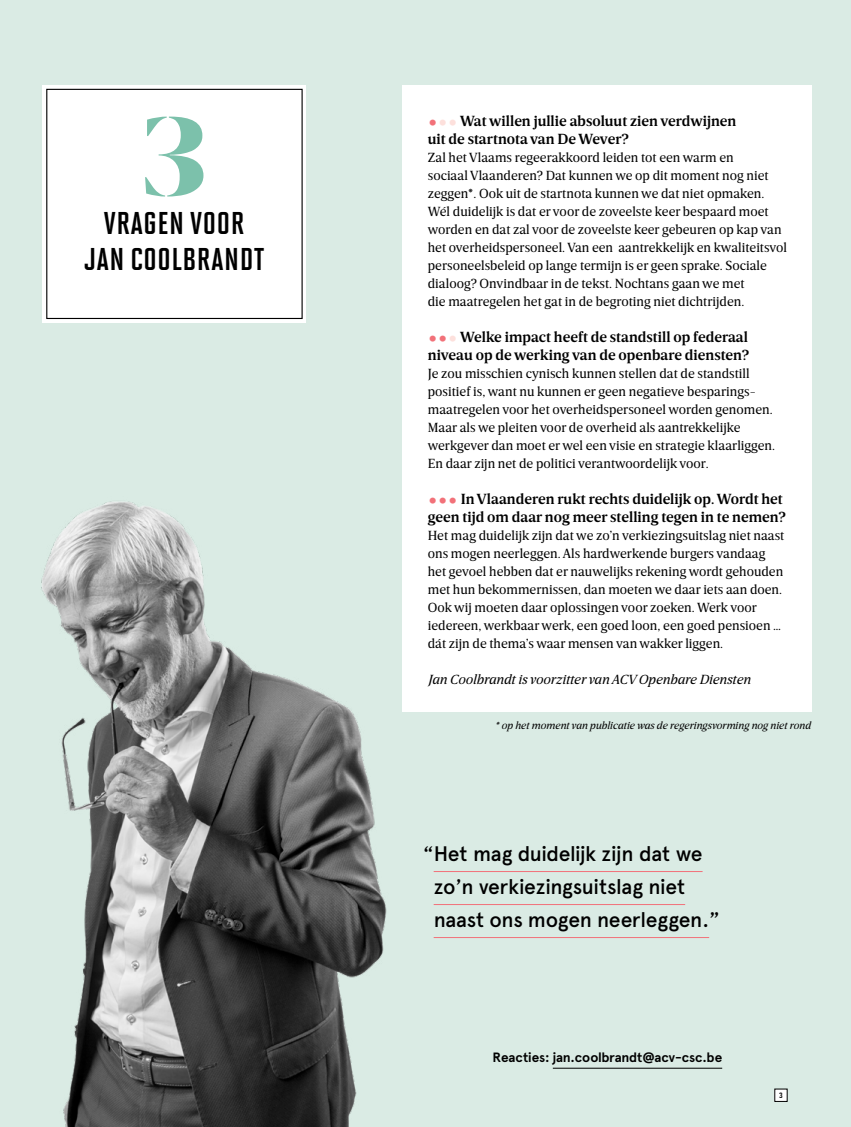
<style>
.page{position:relative;width:851px;height:1127px;background:#fff}
.page>*{position:absolute;margin:0;border:0;box-sizing:border-box;transform-origin:0 0}
.t1{font:700 31.5px/36px "Solano Gothic MVB";letter-spacing:.02em;color:#000;text-align:center}
.t2{font:500 21px/33px "Apercu Pro";letter-spacing:-.015em;color:#000}
.t3{font:600 15px/18px "Breve News";color:#000}
.t4{font:13.5px/18px "Breve News";color:#000}
.t5{font:italic 13.5px "Breve News";color:#000}
.t6{font:700 13.5px "Apercu Pro";letter-spacing:-.01em;color:#000}
.t7{font:italic 10.5px "Breve News";color:#000}
.t8{font:700 9px "Solano Gothic MVB";color:#000}
.s1{font-family:"Apercu Pro";font-weight:700;font-size:25.5px;color:#f27179}
.s2{font-family:"Apercu Pro";font-weight:700;font-size:25.5px;color:#fde0dc}
</style>
<div class="page">
<div style="left:0;top:0;width:850px;height:1127px;background:#daebe4"></div>
<hr style="left:552px;top:1068px;width:170px;height:1px;background:#000">
<img style="left:41px;top:501px;width:422px;height:626px">
<div style="left:402px;top:85px;width:409px;height:626px;background:#fff"></div>
<div style="left:43px;top:85px;width:263px;height:238px;background:#fff"></div>
<div style="left:46px;top:89px;width:256px;height:230px;border:1px solid #000"></div>
<svg style="left:145px;top:117px;width:58px;height:79px"></svg>
<hr style="left:433px;top:871px;width:269px;height:1px;background:#f27179">
<hr style="left:433px;top:904px;width:252px;height:1px;background:#f27179">
<hr style="left:433px;top:937px;width:276px;height:1px;background:#f27179">
<div style="left:774px;top:1089px;width:13px;height:12px;background:#fff"></div>
<h1 class="t1" style="left:84px;top:205px;width:181px">VRAGEN VOOR<br>JAN COOLBRANDT</h1>
<p class="t3" style="left:428px;top:112px;width:310px"><span class="s1">•</span><span class="s2">••</span> Wat willen jullie absoluut zien verdwijnen uit de startnota van De Wever?</p>
<p class="t4" style="left:428px;top:149px;width:361px">Zal het Vlaams regeerakkoord leiden tot een warm en<br>sociaal Vlaanderen? Dat kunnen we op dit moment nog niet zeggen*. Ook uit de startnota kunnen we dat niet opmaken.<br>Wél duidelijk is dat er voor de zoveelste keer bespaard moet worden en dat zal voor de zoveelste keer gebeuren op kap van het overheidspersoneel. Van een aantrekkelijk en kwaliteitsvol personeelsbeleid op lange termijn is er geen sprake. Sociale dialoog? Onvindbaar in de tekst. Nochtans gaan we met<br>die maatregelen het gat in de begroting niet dichtrijden.</p>
<p class="t3" style="left:428px;top:328px;width:323px"><span class="s1">••</span><span class="s2">•</span> Welke impact heeft de standstill op federaal niveau op de werking van de openbare diensten?</p>
<p class="t4" style="left:428px;top:365px;width:349px">Je zou misschien cynisch kunnen stellen dat de standstill positief is, want nu kunnen er geen negatieve besparings&shy;maatregelen voor het overheidspersoneel worden genomen.<br>Maar als we pleiten voor de overheid als aantrekkelijke werkgever dan moet er wel een visie en strategie klaarliggen.<br>En daar zijn net de politici verantwoordelijk voor.</p>
<p class="t3" style="left:428px;top:490px;width:359px"><span class="s1">•••</span> In Vlaanderen rukt rechts duidelijk op. Wordt het geen tijd om daar nog meer stelling tegen in te nemen?</p>
<p class="t4" style="left:428px;top:527px;width:358px">Het mag duidelijk zijn dat we zo’n verkiezingsuitslag niet naast ons mogen neerleggen. Als hardwerkende burgers vandaag het gevoel hebben dat er nauwelijks rekening wordt gehouden met hun bekommernissen, dan moeten we daar iets aan doen.<br>Ook wij moeten daar oplossingen voor zoeken. Werk voor iedereen, werkbaar werk, een goed loon, een goed pensioen … dát zijn de thema’s waar mensen van wakker liggen.</p>
<p class="t5" style="left:428px;top:672px;width:324px">Jan Coolbrandt is voorzitter van ACV Openbare Diensten</p>
<p class="t7" style="left:495px;top:719px;width:317px">* op het moment van publicatie was de regeringsvorming nog niet rond</p>
<h2 class="t2" style="left:433px;top:836px;width:287px;text-indent:-10px">“Het mag duidelijk zijn dat we zo’n verkiezingsuitslag niet naast ons mogen neerleggen.”</h2>
<p class="t6" style="left:492px;top:1047px;width:231px">Reacties: jan.coolbrandt@acv-csc.be</p>
<p class="t8" style="left:779px;top:1090px;width:5px">3</p>
</div>
